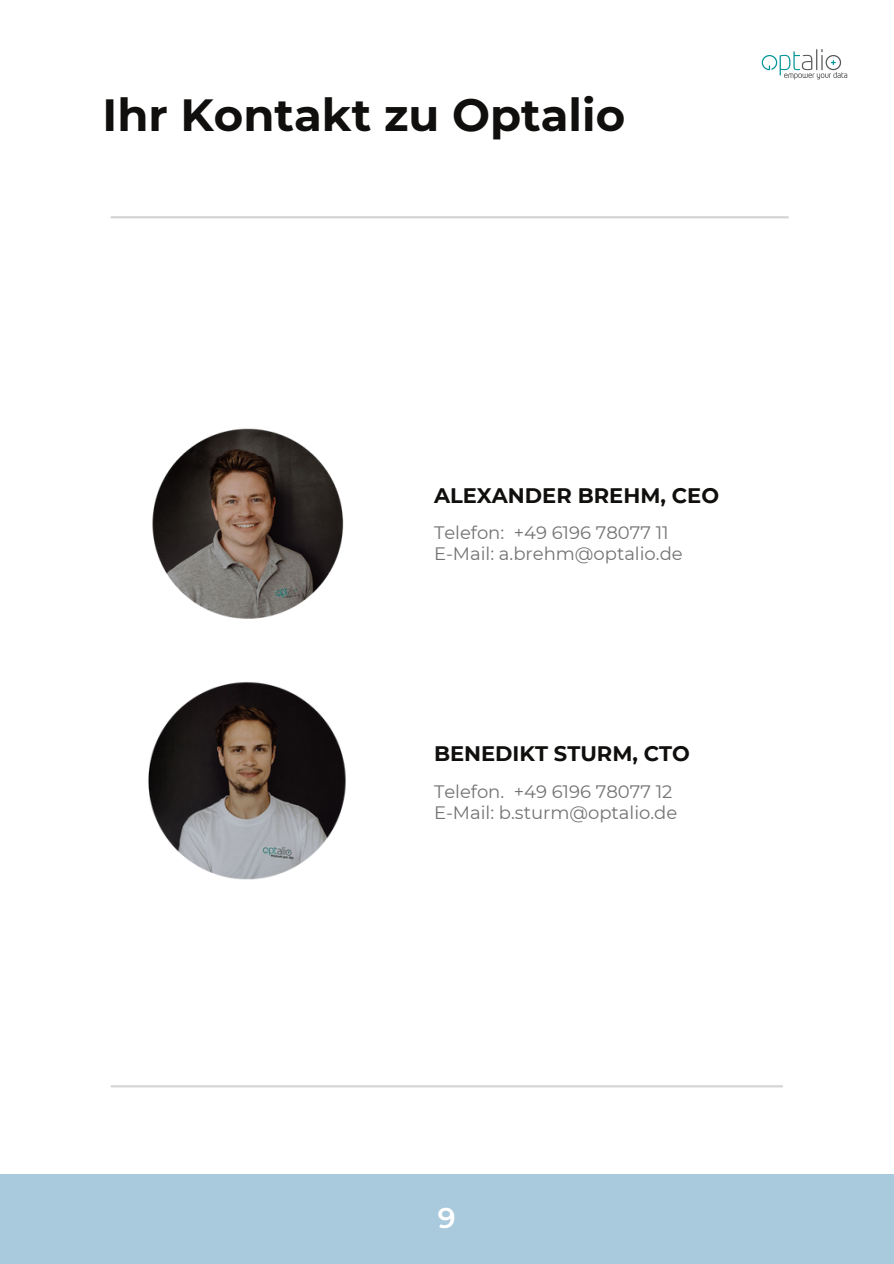
<style>
.page{position:relative;width:894px;height:1264px;background:#fff}
.page>*{position:absolute;margin:0;border:0;box-sizing:border-box;transform-origin:0 0}
.t1{font:700 45px "Montserrat";color:#100f0d}
.t2{font:600 28.5px "Montserrat";color:#fff}
.t3{font:700 21px "Montserrat";color:#100f0d}
.t4{font:18px "Montserrat";color:#737373}
</style>
<div class="page">
<hr style="left:111px;top:1085px;width:670px;height:2px;background:#737373">
<hr style="left:111px;top:216px;width:676px;height:2px;background:#737373">
<div style="left:0;top:1174px;width:893px;height:89px;background:#a9c9dd"></div>
<img style="left:152px;top:428px;width:192px;height:191px">
<img style="left:148px;top:682px;width:198px;height:198px">
<svg style="left:761px;top:49px;width:86px;height:30px"></svg>
<h1 class="t1" style="left:102px;top:87px;width:524px">Ihr Kontakt zu Optalio</h1>
<p class="t3" style="left:434px;top:482px;width:286px">ALEXANDER BREHM, CEO</p>
<p class="t4" style="left:434px;top:521px;width:236px">Telefon: +49 6196 78077 11</p>
<p class="t4" style="left:434px;top:542px;width:250px">E-Mail: a.brehm@optalio.de</p>
<p class="t3" style="left:434px;top:741px;width:257px">BENEDIKT STURM, CTO</p>
<h2 class="t4" style="left:434px;top:780px;width:240px">Telefon. +49 6196 78077 12</h2>
<p class="t4" style="left:434px;top:801px;width:245px">E-Mail: b.sturm@optalio.de</p>
<h2 class="t2" style="left:438px;top:1200px;width:19px">9</h2>
</div>
